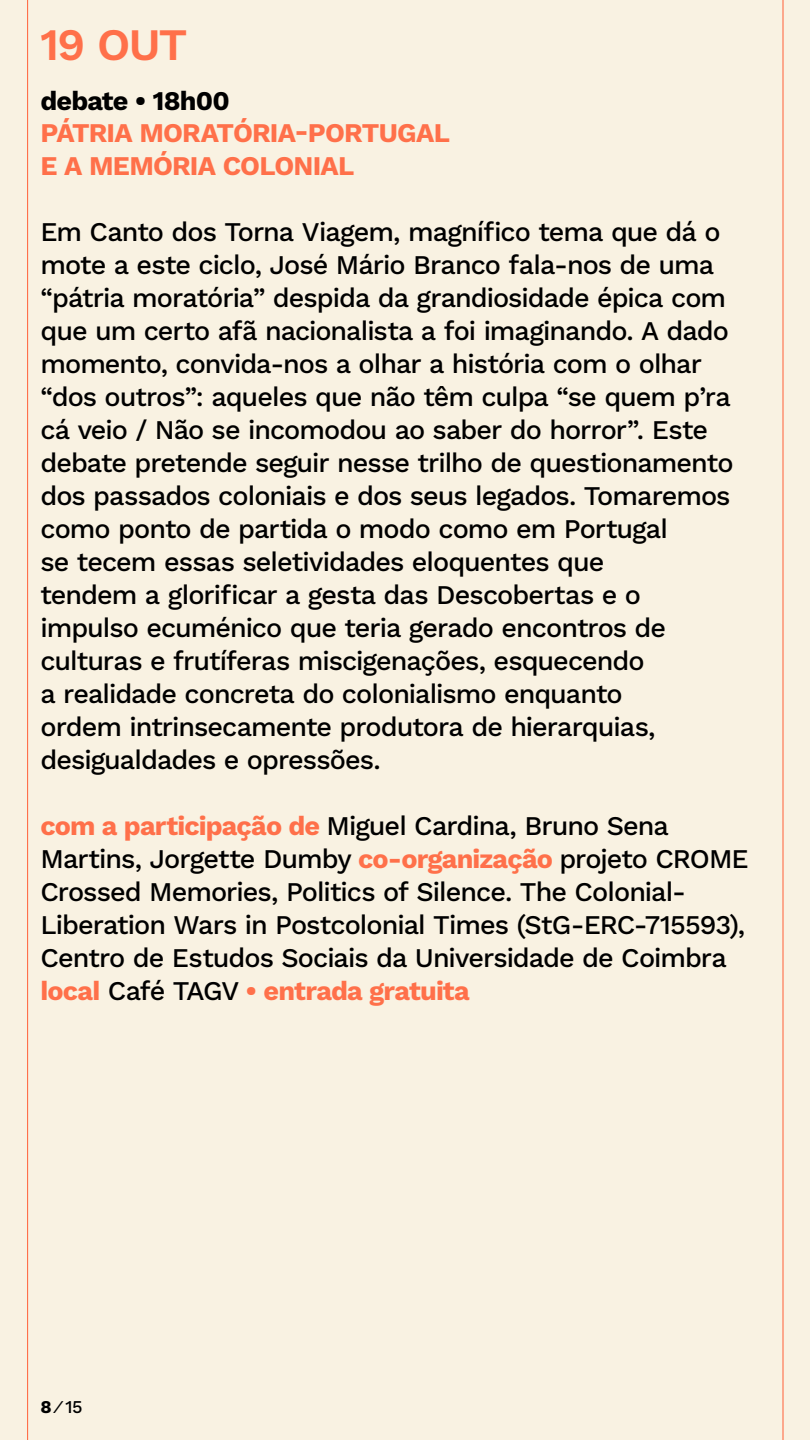
<style>
.page{position:relative;width:810px;height:1440px;background:#f9f2e2}
.page>*{position:absolute;margin:0;border:0;box-sizing:border-box;transform-origin:0 0}
.t1{font:600 45px "Work Sans";color:#ff704a}
.t2{font:500 27px/33px "Work Sans";letter-spacing:-.035em;color:#000}
.t3{font:700 27px/33px "Work Sans";letter-spacing:-.03em;color:#ff704a}
.t4{font:700 27px "Work Sans";letter-spacing:-.03em;color:#000}
.t5{font:500 18px "Work Sans";color:#000}
.s1{font-weight:700;color:#ff704a}
.s2{font-weight:700}
</style>
<div class="page">
<hr style="left:782px;top:0;width:2px;height:1440px;background:#ff704a">
<hr style="left:27px;top:0;width:1px;height:1440px;background:#ff704a">
<h1 class="t1" style="left:40px;top:11px;width:149px">19 OUT</h1>
<p class="t4" style="left:40px;top:80px;width:191px">debate • 18h00</p>
<p class="t3" style="left:40px;top:116px;width:411px">PÁTRIA MORATÓRIA-PORTUGAL<br>E A MEMÓRIA COLONIAL</p>
<p class="t2" style="left:40px;top:215px;width:695px">Em Canto dos Torna Viagem, magnífico tema que dá o mote a este ciclo, José Mário Branco fala-nos de uma “pátria moratória” despida da grandiosidade épica com que um certo afã nacionalista a foi imaginando. A dado momento, convida-nos a olhar a história com o olhar “dos outros”: aqueles que não têm culpa “se quem p’ra cá veio / Não se incomodou ao saber do horror”. Este debate pretende seguir nesse trilho de questionamento dos passados coloniais e dos seus legados. Tomaremos como ponto de partida o modo como em Portugal<br>se tecem essas seletividades eloquentes que<br>tendem a glorificar a gesta das Descobertas e o impulso ecuménico que teria gerado encontros de culturas e frutíferas miscigenações, esquecendo<br>a realidade concreta do colonialismo enquanto<br>ordem intrinsecamente produtora de hierarquias, desigualdades e opressões.</p>
<p class="t2" style="left:40px;top:809px;width:710px"><span class="s1">com a participação de</span> Miguel Cardina, Bruno Sena Martins, Jorgette Dumby <span class="s1">co-organização</span> projeto CROME Crossed Memories, Politics of Silence. The Colonial-Liberation Wars in Postcolonial Times (StG-ERC-715593), Centro de Estudos Sociais da Universidade de Coimbra <span class="s1">local</span> Café TAGV <span class="s1">• entrada gratuita</span></p>
<p class="t5" style="left:40px;top:1393px;width:44px"><span class="s2">8</span> ⁄ 15</p>
</div>
